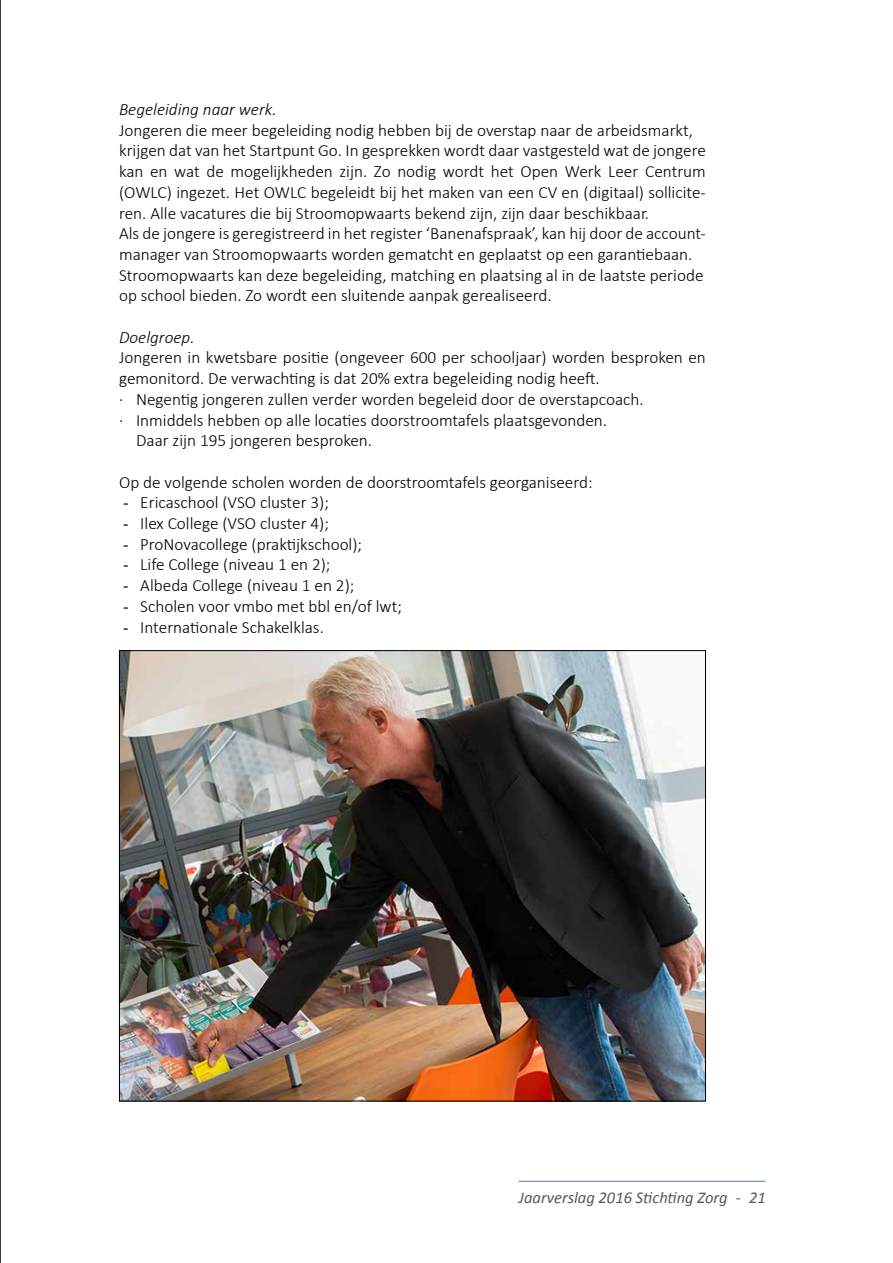
<style>
.page{position:relative;width:893px;height:1263px;background:#fff}
.page>*{position:absolute;margin:0;border:0;box-sizing:border-box;transform-origin:0 0}
.t1{font:300 17.25px/20.7px "Calibri";color:#000}
.t2{font:italic 300 17.25px "Calibri";color:#000}
.t3{font:italic 16.5px "Calibri";color:#58585a}
.s1{font-family:"Calli 109 Normal";font-weight:400}
</style>
<div class="page">
<hr style="left:519px;top:1181px;width:246px;height:1px;background:#6271af">
<hr style="left:0;top:0;width:1px;height:1263px;background:#000">
<img style="left:121px;top:652px;width:583px;height:447px">
<p class="t2" style="left:119px;top:99px;width:159px">Begeleiding naar werk.</p>
<p class="t1" style="left:119px;top:119px;width:588px">Jongeren die meer begeleiding nodig hebben bij de overstap naar de arbeidsmarkt, krijgen dat van het Startpunt Go. In gesprekken wordt daar vastgesteld wat de jongere kan en wat de mogelijkheden zijn. Zo nodig wordt het Open Werk Leer Centrum (OWLC) ingezet. Het OWLC begeleidt bij het maken van een CV en (digitaal) sollicite&shy;ren. Alle vacatures die bij Stroomopwaarts bekend zijn, zijn daar beschikbaar.<br>Als de jongere is geregistreerd in het register ‘Banenafspraak’, kan hij door de account&shy;manager van Stroomopwaarts worden gematcht en geplaatst op een garantiebaan.<br>Stroomopwaarts kan deze begeleiding, matching en plaatsing al in de laatste periode op school bieden. Zo wordt een sluitende aanpak gerealiseerd.</p>
<p class="t2" style="left:119px;top:326px;width:77px">Doelgroep.</p>
<p class="t1" style="left:119px;top:347px;width:588px">Jongeren in kwetsbare positie (ongeveer 600 per schooljaar) worden besproken en</p>
<p class="t1" style="left:119px;top:368px;width:482px">gemonitord. De verwachting is dat 20% extra begeleiding nodig heeft.</p>
<p class="t1" style="left:119px;top:389px;width:526px">· Negentig jongeren zullen verder worden begeleid door de overstapcoach.</p>
<p class="t1" style="left:119px;top:409px;width:490px">· Inmiddels hebben op alle locaties doorstroomtafels plaatsgevonden.</p>
<p class="t1" style="left:136px;top:430px;width:238px">Daar zijn 195 jongeren besproken.</p>
<p class="t1" style="left:119px;top:471px;width:475px">Op de volgende scholen worden de doorstroomtafels georganiseerd:</p>
<p class="t1" style="left:123px;top:492px;width:207px"><span class="s1">-</span> Ericaschool (VSO cluster 3);</p>
<p class="t1" style="left:123px;top:513px;width:207px"><span class="s1">-</span> Ilex College (VSO cluster 4);</p>
<p class="t1" style="left:123px;top:533px;width:240px"><span class="s1">-</span> ProNovacollege (praktijkschool);</p>
<p class="t1" style="left:123px;top:554px;width:209px"><span class="s1">-</span> Life College (niveau 1 en 2);</p>
<p class="t1" style="left:123px;top:575px;width:233px"><span class="s1">-</span> Albeda College (niveau 1 en 2);</p>
<p class="t1" style="left:123px;top:596px;width:280px"><span class="s1">-</span> Scholen voor vmbo met bbl en/of lwt;</p>
<p class="t1" style="left:123px;top:616px;width:202px"><span class="s1">-</span> Internationale Schakelklas.</p>
<p class="t3" style="left:519px;top:1187px;width:249px">Jaarverslag 2016 Stichting Zorg - 21</p>
</div>
